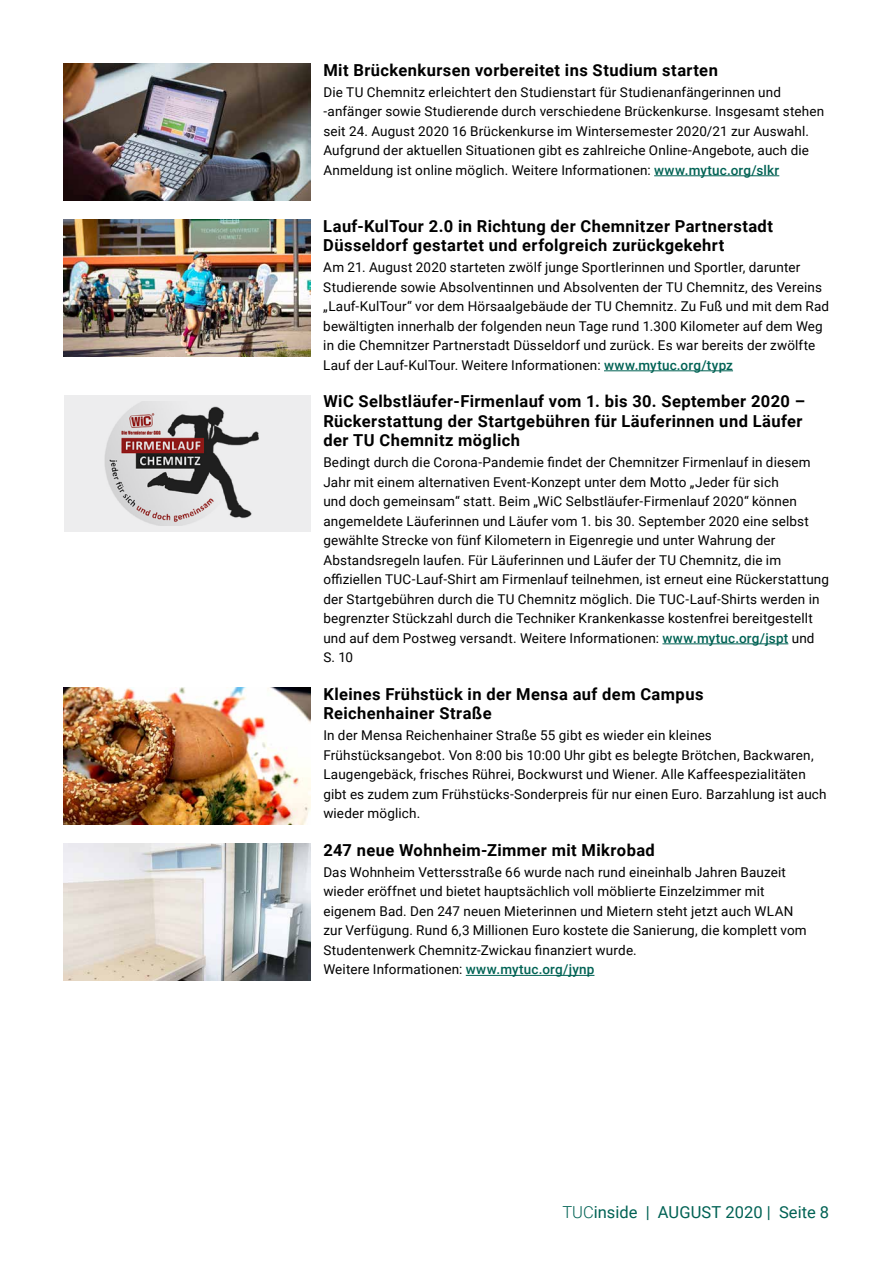
<style>
.page{position:relative;width:893px;height:1263px;background:#fff}
.page>*{position:absolute;margin:0;border:0;box-sizing:border-box;transform-origin:0 0}
.t1{font:700 16.5px/19.5px "Roboto";letter-spacing:.025em;color:#000}
.t2{font:16.5px "Roboto";color:#006254}
.t3{font:13.5px/19.5px "Roboto";letter-spacing:.01em;color:#000}
.s1{font-weight:500;color:#006254}
.s2{font-weight:300}
</style>
<div class="page">
<img style="left:64px;top:64px;width:246px;height:136px">
<img style="left:64px;top:220px;width:246px;height:136px">
<div style="left:64px;top:395px;width:246px;height:137px;background:#ededee"></div>
<hr style="left:604px;top:370px;width:129px;height:1px;background:#006254">
<hr style="left:662px;top:643px;width:126px;height:1px;background:#006254">
<hr style="left:654px;top:175px;width:125px;height:1px;background:#006254">
<img style="left:104px;top:402px;width:155px;height:123px">
<img style="left:64px;top:688px;width:246px;height:136px">
<hr style="left:466px;top:975px;width:128px;height:1px;background:#006254">
<img style="left:64px;top:844px;width:246px;height:136px">
<p class="t1" style="left:323px;top:60px;width:396px">Mit Brückenkursen vorbereitet ins Studium starten</p>
<p class="t3" style="left:323px;top:82px;width:502px">Die TU Chemnitz erleichtert den Studienstart für Studienanfängerinnen und -anfänger sowie Studierende durch verschiedene Brückenkurse. Insgesamt stehen seit 24. August 2020 16 Brückenkurse im Wintersemester 2020/21 zur Auswahl.<br>Aufgrund der aktuellen Situationen gibt es zahlreiche Online-Angebote, auch die Anmeldung ist online möglich. Weitere Informationen: <span class="s1">www.mytuc.org/slkr</span></p>
<p class="t1" style="left:323px;top:216px;width:451px">Lauf-KulTour 2.0 in Richtung der Chemnitzer Partnerstadt<br>Düsseldorf gestartet und erfolgreich zurückgekehrt</p>
<p class="t3" style="left:323px;top:257px;width:507px">Am 21. August 2020 starteten zwölf junge Sportlerinnen und Sportler, darunter Studierende sowie Absolventinnen und Absolventen der TU Chemnitz, des Vereins „Lauf-KulTour“ vor dem Hörsaalgebäude der TU Chemnitz. Zu Fuß und mit dem Rad bewältigten innerhalb der folgenden neun Tage rund 1.300 Kilometer auf dem Weg in die Chemnitzer Partnerstadt Düsseldorf und zurück. Es war bereits der zwölfte Lauf der Lauf-KulTour. Weitere Informationen: <span class="s1">www.mytuc.org/typz</span></p>
<p class="t1" style="left:323px;top:391px;width:483px">WiC Selbstläufer-Firmenlauf vom 1. bis 30. September 2020 –<br>Rückerstattung der Startgebühren für Läuferinnen und Läufer der TU Chemnitz möglich</p>
<p class="t3" style="left:323px;top:452px;width:507px">Bedingt durch die Corona-Pandemie findet der Chemnitzer Firmenlauf in diesem Jahr mit einem alternativen Event-Konzept unter dem Motto „Jeder für sich<br>und doch gemeinsam“ statt. Beim „WiC Selbstläufer-Firmenlauf 2020“ können angemeldete Läuferinnen und Läufer vom 1. bis 30. September 2020 eine selbst gewählte Strecke von fünf Kilometern in Eigenregie und unter Wahrung der Abstandsregeln laufen. Für Läuferinnen und Läufer der TU Chemnitz, die im offiziellen TUC-Lauf-Shirt am Firmenlauf teilnehmen, ist erneut eine Rückerstattung der Startgebühren durch die TU Chemnitz möglich. Die TUC-Lauf-Shirts werden in begrenzter Stückzahl durch die Techniker Krankenkasse kostenfrei bereitgestellt und auf dem Postweg versandt. Weitere Informationen: <span class="s1">www.mytuc.org/jspt</span> und S. 10</p>
<p class="t1" style="left:323px;top:684px;width:382px">Kleines Frühstück in der Mensa auf dem Campus<br>Reichenhainer Straße</p>
<p class="t3" style="left:323px;top:725px;width:505px">In der Mensa Reichenhainer Straße 55 gibt es wieder ein kleines Frühstücksangebot. Von 8:00 bis 10:00 Uhr gibt es belegte Brötchen, Backwaren, Laugengebäck, frisches Rührei, Bockwurst und Wiener. Alle Kaffeespezialitäten gibt es zudem zum Frühstücks-Sonderpreis für nur einen Euro. Barzahlung ist auch wieder möglich.</p>
<p class="t1" style="left:323px;top:840px;width:333px">247 neue Wohnheim-Zimmer mit Mikrobad</p>
<p class="t3" style="left:323px;top:862px;width:485px">Das Wohnheim Vettersstraße 66 wurde nach rund eineinhalb Jahren Bauzeit wieder eröffnet und bietet hauptsächlich voll möblierte Einzelzimmer mit eigenem Bad. Den 247 neuen Mieterinnen und Mietern steht jetzt auch WLAN zur Verfügung. Rund 6,3 Millionen Euro kostete die Sanierung, die komplett vom Studentenwerk Chemnitz-Zwickau finanziert wurde.<br>Weitere Informationen: <span class="s1">www.mytuc.org/jynp</span></p>
<p class="t2" style="left:562px;top:1201px;width:268px"><span class="s2">TUC</span>inside | AUGUST 2020 | Seite 8</p>
</div>
